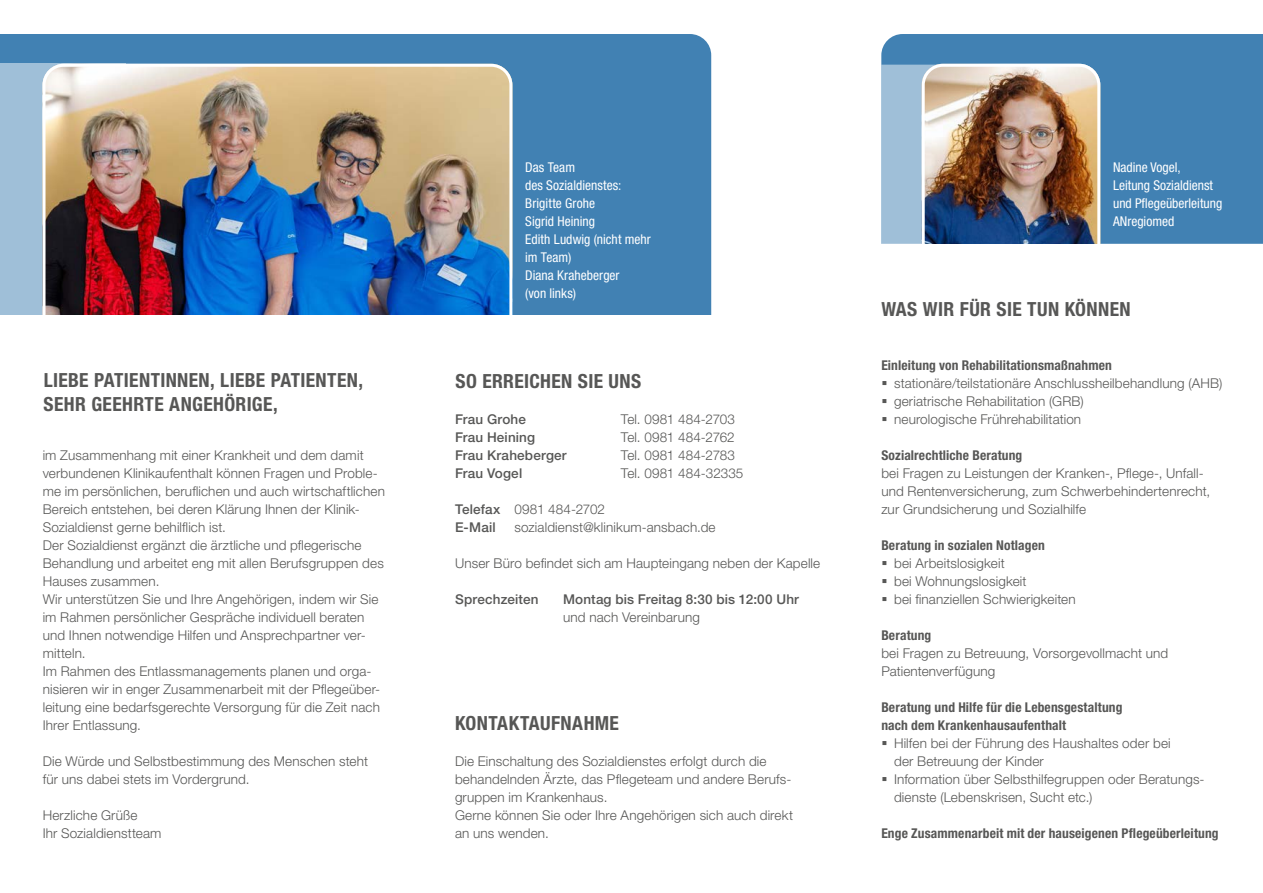
<style>
.page{position:relative;width:1263px;height:893px;background:#fff}
.page>*{position:absolute;margin:0;border:0;box-sizing:border-box;transform-origin:0 0}
.t1{font:700 condensed 19.5px/24px "Helvetica Neue LT Std";letter-spacing:.02em;color:#575756}
.t2{font:300 13.5px/18px "Helvetica Neue LT Std";letter-spacing:.01em;color:#575756}
.t3{font:700 condensed 13.5px/18px "Helvetica Neue LT Std";letter-spacing:.01em;color:#575756}
.t4{font:condensed 13.5px/18px "Helvetica Neue LT Std";color:#fff}
.t5{font:500 13.5px/18px "Helvetica Neue LT Std";letter-spacing:.01em;color:#575756}
.s1{font-weight:300}
</style>
<div class="page">
<div style="left:0;top:34px;width:711px;height:281px;background:#4181b3"></div>
<div style="left:0;top:64px;width:125px;height:255px;background:#9fbfd8"></div>
<img style="left:41px;top:62px;width:473px;height:253px">
<div style="left:0;top:315px;width:851px;height:32px;background:#fff"></div>
<div style="left:881px;top:34px;width:382px;height:210px;background:#4181b3"></div>
<img style="left:881px;top:62px;width:221px;height:182px">
<h1 class="t1" style="left:44px;top:368px;width:321px">LIEBE PATIENTINNEN, LIEBE PATIENTEN,<br>SEHR GEEHRTE ANGEHÖRIGE,</h1>
<p class="t2" style="left:43px;top:446px;width:344px">im Zusammenhang mit einer Krankheit und dem damit verbundenen Klinikaufenthalt können Fragen und Proble&shy;me im persönlichen, beruflichen und auch wirtschaftlichen Bereich entstehen, bei deren Klärung Ihnen der Klinik-Sozialdienst gerne behilflich ist.<br>Der Sozialdienst ergänzt die ärztliche und pflegerische Behandlung und arbeitet eng mit allen Berufsgruppen des Hauses zusammen.<br>Wir unterstützen Sie und Ihre Angehörigen, indem wir Sie im Rahmen persönlicher Gespräche individuell beraten und Ihnen notwendige Hilfen und Ansprechpartner ver&shy;mitteln.<br>Im Rahmen des Entlassmanagements planen und orga&shy;nisieren wir in enger Zusammenarbeit mit der Pflegeüber&shy;leitung eine bedarfsgerechte Versorgung für die Zeit nach Ihrer Entlassung.</p>
<p class="t2" style="left:43px;top:752px;width:327px">Die Würde und Selbstbestimmung des Menschen steht für uns dabei stets im Vordergrund.</p>
<p class="t2" style="left:43px;top:806px;width:120px">Herzliche Grüße<br>Ihr Sozialdienstteam</p>
<p class="t4" style="left:525px;top:158px;width:127px">Das Team<br>des Sozialdienstes:<br>Brigitte Grohe<br>Sigrid Heining<br>Edith Ludwig (nicht mehr im Team)<br>Diana Kraheberger<br>(von links)</p>
<p class="t4" style="left:1113px;top:158px;width:111px">Nadine Vogel,<br>Leitung Sozialdienst und Pflegeüberleitung<br>ANregiomed</p>
<h1 class="t1" style="left:881px;top:297px;width:251px">WAS WIR FÜR SIE TUN KÖNNEN</h1>
<h1 class="t1" style="left:455px;top:369px;width:187px">SO ERREICHEN SIE UNS</h1>
<p class="t5" style="left:455px;top:410px;width:73px">Frau Grohe</p>
<p class="t2" style="left:621px;top:410px;width:116px">Tel. 0981 484-2703</p>
<p class="t5" style="left:455px;top:428px;width:82px">Frau Heining</p>
<p class="t2" style="left:621px;top:428px;width:115px">Tel. 0981 484-2762</p>
<p class="t5" style="left:455px;top:446px;width:113px">Frau Kraheberger</p>
<p class="t2" style="left:621px;top:446px;width:116px">Tel. 0981 484-2783</p>
<p class="t5" style="left:455px;top:464px;width:69px">Frau Vogel</p>
<p class="t2" style="left:621px;top:464px;width:124px">Tel. 0981 484-32335</p>
<p class="t5" style="left:455px;top:500px;width:151px">Telefax <span class="s1">0981 484-2702<br></span>E-Mail</p>
<p class="t2" style="left:515px;top:518px;width:202px">sozialdienst@klinikum-ansbach.de</p>
<p class="t2" style="left:455px;top:554px;width:367px">Unser Büro befindet sich am Haupteingang neben der Kapelle</p>
<p class="t5" style="left:455px;top:590px;width:85px">Sprechzeiten</p>
<p class="t5" style="left:563px;top:590px;width:237px">Montag bis Freitag 8:30 bis 12:00 Uhr</p>
<p class="t2" style="left:563px;top:608px;width:138px">und nach Vereinbarung</p>
<h1 class="t1" style="left:455px;top:711px;width:166px">KONTAKTAUFNAHME</h1>
<p class="t2" style="left:455px;top:752px;width:339px">Die Einschaltung des Sozialdienstes erfolgt durch die behandelnden Ärzte, das Pflegeteam und andere Berufs&shy;gruppen im Krankenhaus.<br>Gerne können Sie oder Ihre Angehörigen sich auch direkt an uns wenden.</p>
<p class="t3" style="left:881px;top:356px;width:232px">Einleitung von Rehabilitationsmaßnahmen</p>
<p class="t2" style="left:894px;top:374px;width:330px">stationäre/teilstationäre Anschlussheilbehandlung (AHB) geriatrische Rehabilitation (GRB)<br>neurologische Frührehabilitation</p>
<p class="t3" style="left:881px;top:446px;width:143px">Sozialrechtliche Beratung</p>
<p class="t2" style="left:881px;top:464px;width:330px">bei Fragen zu Leistungen der Kranken-, Pflege-, Unfall&shy;und Rentenversicherung, zum Schwerbehindertenrecht, zur Grundsicherung und Sozialhilfe</p>
<p class="t3" style="left:881px;top:536px;width:165px">Beratung in sozialen Notlagen</p>
<p class="t2" style="left:894px;top:554px;width:183px">bei Arbeitslosigkeit<br>bei Wohnungslosigkeit<br>bei finanziellen Schwierigkeiten</p>
<p class="t3" style="left:881px;top:626px;width:52px">Beratung</p>
<p class="t2" style="left:881px;top:644px;width:288px">bei Fragen zu Betreuung, Vorsorgevollmacht und<br>Patientenverfügung</p>
<p class="t3" style="left:881px;top:698px;width:243px">Beratung und Hilfe für die Lebensgestaltung nach dem Krankenhausaufenthalt</p>
<p class="t2" style="left:894px;top:734px;width:312px">Hilfen bei der Führung des Haushaltes oder bei<br>der Betreuung der Kinder<br>Information über Selbsthilfegruppen oder Beratungs&shy;dienste (Lebenskrisen, Sucht etc.)</p>
<p class="t3" style="left:881px;top:824px;width:339px">Enge Zusammenarbeit mit der hauseigenen Pflegeüberleitung</p>
</div>
